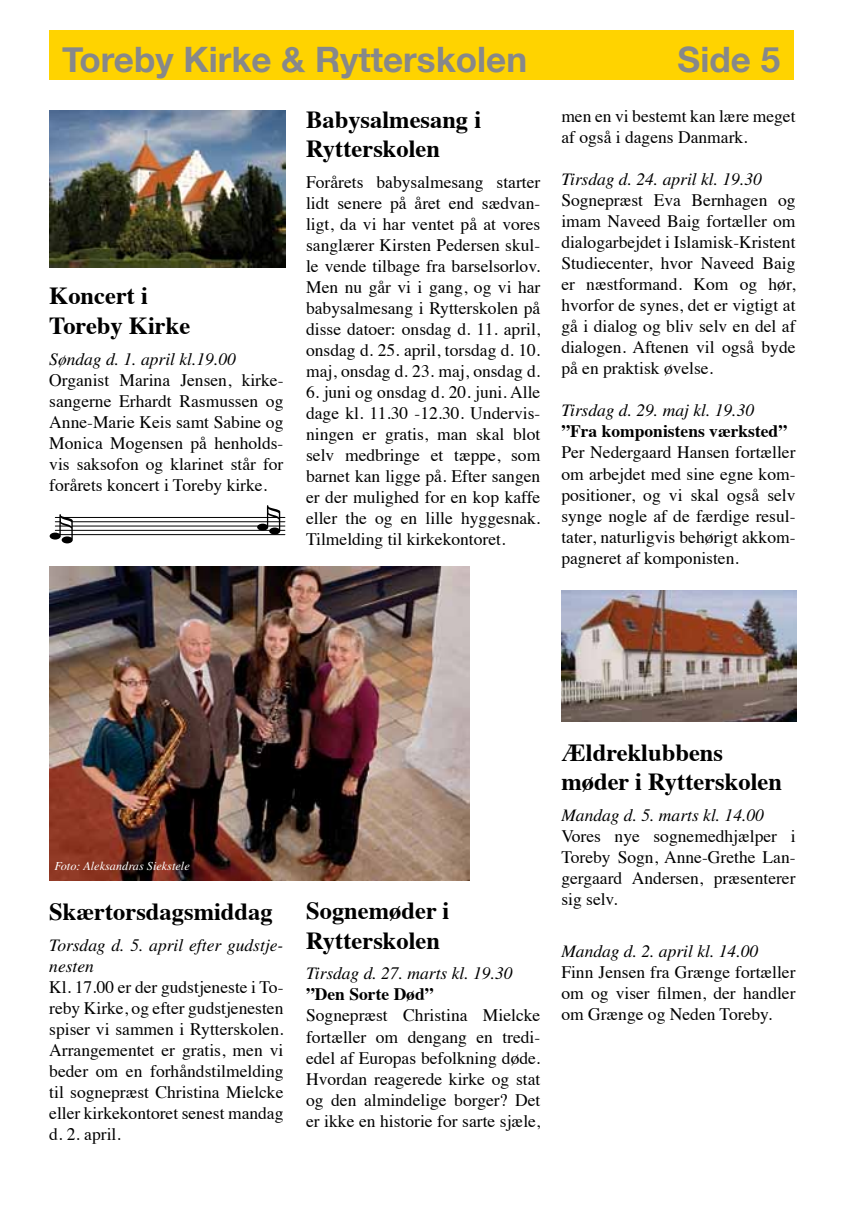
<style>
.page{position:relative;width:844px;height:1216px;background:#fff}
.page>*{position:absolute;margin:0;border:0;box-sizing:border-box;transform-origin:0 0}
.t1{font:700 35px "Helvetica Neue";color:#87888a}
.t2{font:700 24.5px/29.4px "Times";color:#000}
.t3{font:17.5px/21px "Times";color:#000;text-align:justify}
.t4{font:italic 17.5px/21px "Times";color:#000}
.t5{font:700 17.5px "Times";color:#000}
.t6{font:italic 12.25px "Times";color:#fff}
</style>
<div class="page">
<div style="left:50px;top:30px;width:744px;height:49px;background:#ffd300"></div>
<img style="left:50px;top:111px;width:235px;height:157px">
<img style="left:561px;top:590px;width:235px;height:131px">
<img style="left:49px;top:566px;width:420px;height:314px">
<hr style="left:55px;top:517px;width:230px;height:1px;background:#000">
<hr style="left:55px;top:521px;width:230px;height:1px;background:#000">
<hr style="left:55px;top:525px;width:230px;height:1px;background:#000">
<hr style="left:55px;top:530px;width:230px;height:1px;background:#000">
<hr style="left:55px;top:534px;width:230px;height:1px;background:#000">
<svg style="left:50px;top:514px;width:23px;height:29px"></svg>
<svg style="left:257px;top:505px;width:23px;height:29px"></svg>
<h1 class="t1" style="left:62px;top:38px;width:466px">Toreby Kirke &amp; Rytterskolen</h1>
<h1 class="t1" style="left:677px;top:38px;width:104px">Side 5</h1>
<h2 class="t2" style="left:49px;top:279px;width:142px">Koncert i<br>Toreby Kirke</h2>
<p class="t4" style="left:49px;top:348px;width:188px">Søndag d. 1. april kl.19.00</p>
<p class="t3" style="left:49px;top:368px;width:236px">Organist Marina Jensen, kirke&shy;sangerne Erhardt Rasmussen og Anne-Marie Keis samt Sabine og Monica Mogensen på henholds&shy;vis saksofon og klarinet står for forårets koncert i Toreby kirke.</p>
<h2 class="t2" style="left:306px;top:102px;width:176px">Babysalmesang i<br>Rytterskolen</h2>
<p class="t3" style="left:306px;top:170px;width:236px">Forårets babysalmesang starter lidt senere på året end sædvan&shy;ligt, da vi har ventet på at vores sanglærer Kirsten Pedersen skul&shy;le vende tilbage fra barselsorlov.<br>Men nu går vi i gang, og vi har babysalmesang i Rytterskolen på disse datoer: onsdag d. 11. april, onsdag d. 25. april, torsdag d. 10. maj, onsdag d. 23. maj, onsdag d.</p>
<p class="t3" style="left:306px;top:380px;width:236px">6. juni og onsdag d. 20. juni. Alle dage kl. 11.30 -12.30. Undervis&shy;ningen er gratis, man skal blot selv medbringe et tæppe, som barnet kan ligge på. Efter sangen er der mulighed for en kop kaffe eller the og en lille hyggesnak.<br>Tilmelding til kirkekontoret.</p>
<p class="t3" style="left:561px;top:104px;width:236px">men en vi bestemt kan lære meget af også i dagens Danmark.</p>
<p class="t4" style="left:561px;top:169px;width:202px">Tirsdag d. 24. april kl. 19.30</p>
<p class="t3" style="left:561px;top:188px;width:236px">Sognepræst Eva Bernhagen og imam Naveed Baig fortæller om dialogarbejdet i Islamisk-Kristent Studiecenter, hvor Naveed Baig er næstformand. Kom og hør, hvorfor de synes, det er vigtigt at gå i dialog og bliv selv en del af dialogen. Aftenen vil også byde på en praktisk øvelse.</p>
<p class="t4" style="left:561px;top:400px;width:194px">Tirsdag d. 29. maj kl. 19.30</p>
<p class="t5" style="left:561px;top:415px;width:227px">”Fra komponistens værksted”</p>
<p class="t3" style="left:561px;top:440px;width:236px">Per Nedergaard Hansen fortæller om arbejdet med sine egne kom&shy;positioner, og vi skal også selv synge nogle af de færdige resul&shy;tater, naturligvis behørigt akkom&shy;pagneret af komponisten.</p>
<p class="t6" style="left:55px;top:859px;width:137px">Foto: Aleksandras Siekstele</p>
<h2 class="t2" style="left:49px;top:894px;width:225px">Skærtorsdagsmiddag</h2>
<p class="t4" style="left:49px;top:934px;width:236px">Torsdag d. 5. april efter gudstje&shy;nesten</p>
<p class="t3" style="left:49px;top:975px;width:236px">Kl. 17.00 er der gudstjeneste i To&shy;reby Kirke, og efter gudstjenesten spiser vi sammen i Rytterskolen.<br>Arrangementet er gratis, men vi beder om en forhåndstilmelding til sognepræst Christina Mielcke eller kirkekontoret senest mandag d. 2. april.</p>
<h2 class="t2" style="left:306px;top:893px;width:145px">Sognemøder i<br>Rytterskolen</h2>
<p class="t4" style="left:306px;top:963px;width:208px">Tirsdag d. 27. marts kl. 19.30</p>
<p class="t5" style="left:306px;top:977px;width:129px">”Den Sorte Død”</p>
<p class="t3" style="left:306px;top:1003px;width:236px">Sognepræst Christina Mielcke fortæller om dengang en tredi&shy;edel af Europas befolkning døde.<br>Hvordan reagerede kirke og stat og den almindelige borger? Det er ikke en historie for sarte sjæle,</p>
<h2 class="t2" style="left:561px;top:735px;width:222px">Ældreklubbens møder i Rytterskolen</h2>
<p class="t4" style="left:561px;top:805px;width:204px">Mandag d. 5. marts kl. 14.00</p>
<p class="t3" style="left:561px;top:824px;width:236px">Vores nye sognemedhjælper i Toreby Sogn, Anne-Grethe Lan&shy;gergaard Andersen, præsenterer sig selv.</p>
<p class="t4" style="left:561px;top:941px;width:198px">Mandag d. 2. april kl. 14.00</p>
<p class="t3" style="left:561px;top:960px;width:236px">Finn Jensen fra Grænge fortæller om og viser filmen, der handler om Grænge og Neden Toreby.</p>
</div>
